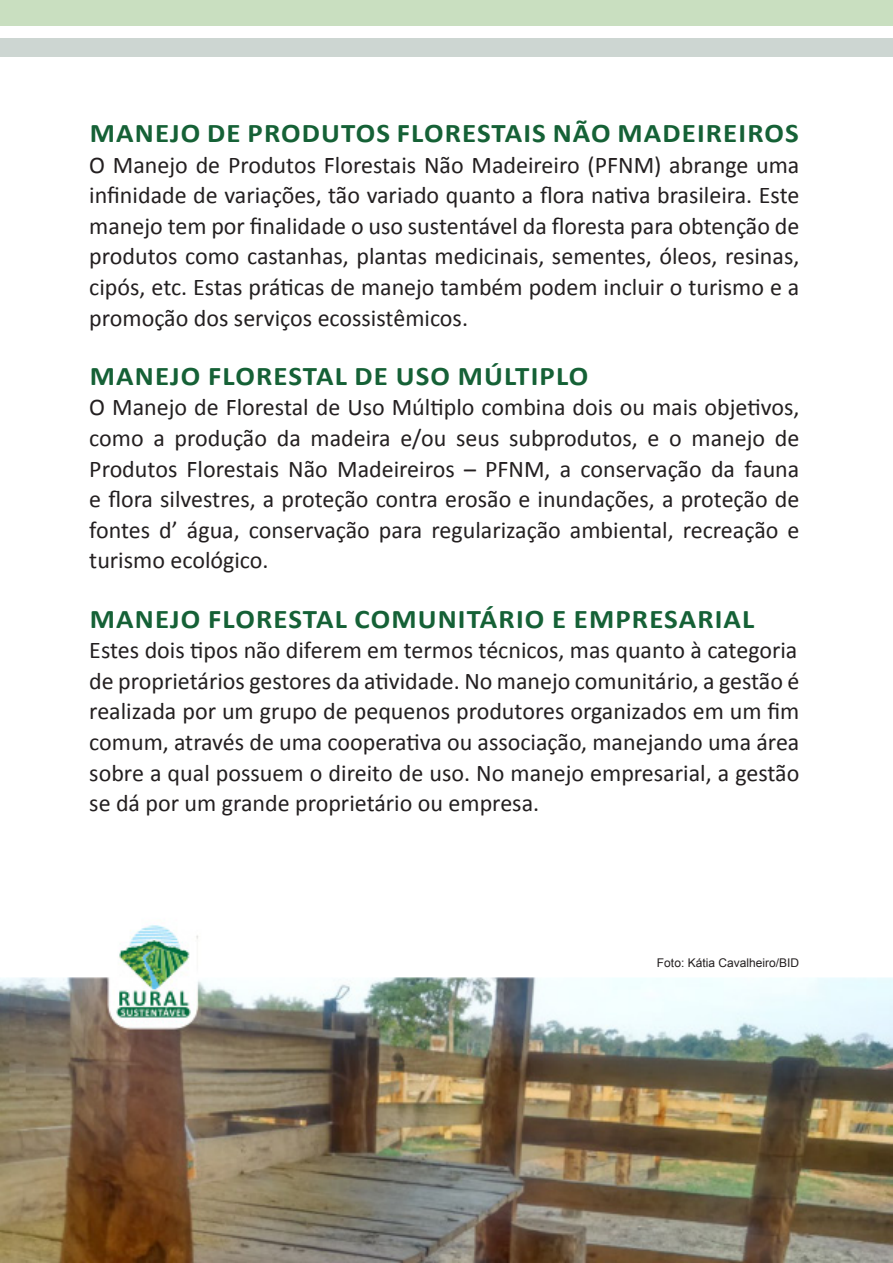
<style>
.page{position:relative;width:893px;height:1263px;background:#fff}
.page>*{position:absolute;margin:0;border:0;box-sizing:border-box;transform-origin:0 0}
.t1{font:700 27px "Calibri";letter-spacing:.04em;color:#156136;scale:1.07 1}
.t2{font:24px/30.6px "Calibri";color:#231f20;text-align:justify}
.t3{font:12px "Arial";color:#231f20}
</style>
<div class="page">
<div style="left:0;top:0;width:893px;height:26px;background:#c9dfc0"></div>
<div style="left:0;top:38px;width:893px;height:19px;background:#cdd6d2"></div>
<img style="left:0;top:924px;width:893px;height:339px">
<p class="t1" style="left:90px;top:116px;width:664px">MANEJO DE PRODUTOS FLORESTAIS NÃO MADEIREIROS</p>
<p class="t2" style="left:89px;top:149px;width:712px">O Manejo de Produtos Florestais Não Madeireiro (PFNM) abrange uma infinidade de variações, tão variado quanto a flora nativa brasileira. Este manejo tem por finalidade o uso sustentável da floresta para obtenção de produtos como castanhas, plantas medicinais, sementes, óleos, resinas, cipós, etc. Estas práticas de manejo também podem incluir o turismo e a promoção dos serviços ecossistêmicos.</p>
<p class="t1" style="left:90px;top:359px;width:467px">MANEJO FLORESTAL DE USO MÚLTIPLO</p>
<p class="t2" style="left:89px;top:392px;width:712px">O Manejo de Florestal de Uso Múltiplo combina dois ou mais objetivos, como a produção da madeira e/ou seus subprodutos, e o manejo de Produtos Florestais Não Madeireiros – PFNM, a conservação da fauna e flora silvestres, a proteção contra erosão e inundações, a proteção de fontes d’ água, conservação para regularização ambiental, recreação e turismo ecológico.</p>
<p class="t1" style="left:90px;top:601px;width:623px">MANEJO FLORESTAL COMUNITÁRIO E EMPRESARIAL</p>
<p class="t2" style="left:89px;top:635px;width:712px">Estes dois tipos não diferem em termos técnicos, mas quanto à categoria de proprietários gestores da atividade. No manejo comunitário, a gestão é realizada por um grupo de pequenos produtores organizados em um fim comum, através de uma cooperativa ou associação, manejando uma área sobre a qual possuem o direito de uso. No manejo empresarial, a gestão se dá por um grande proprietário ou empresa.</p>
<p class="t3" style="left:657px;top:954px;width:144px">Foto: Kátia Cavalheiro/BID</p>
</div>
